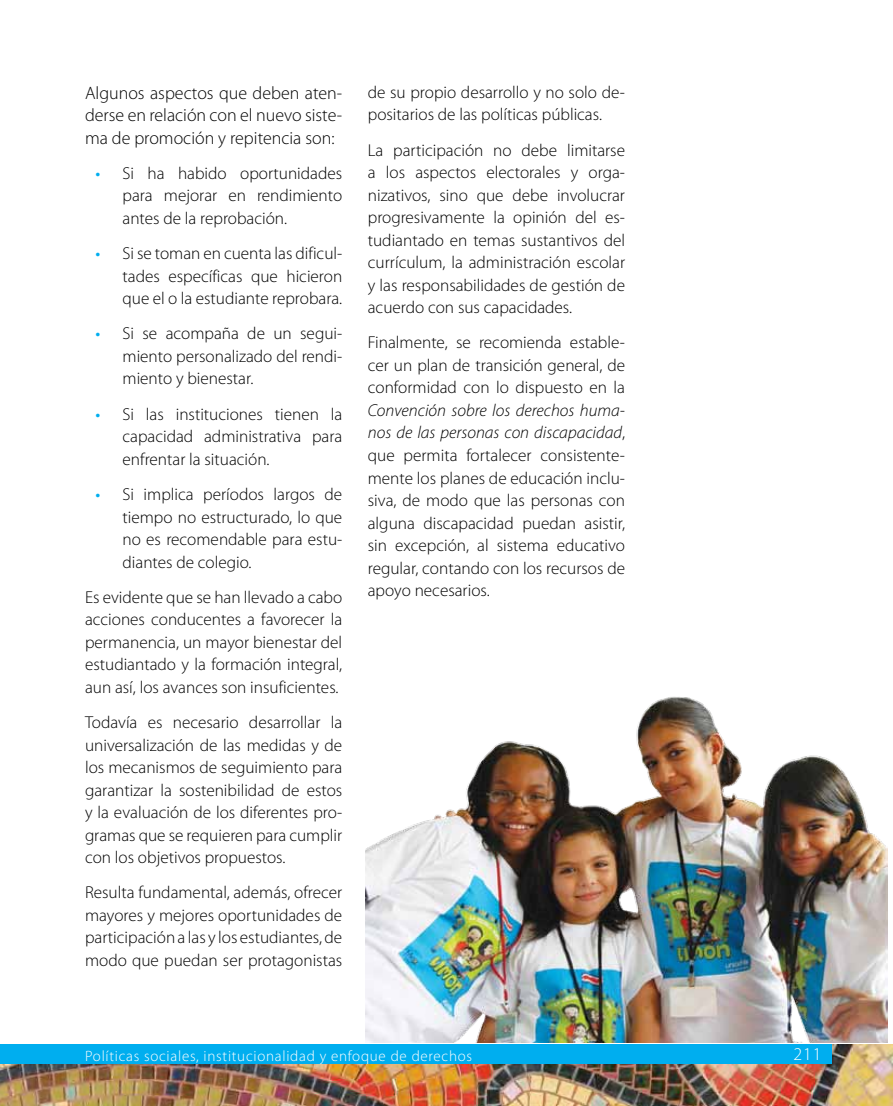
<style>
.page{position:relative;width:893px;height:1106px;background:#fff}
.page>*{position:absolute;margin:0;border:0;box-sizing:border-box;transform-origin:0 0}
.t1{font:300 18px/22.5px "Myriad Pro";color:#000;text-align:justify}
.t2{font:300 18px "Myriad Pro";color:#fff}
.t3{font:300 17.25px/22.5px "Myriad Pro";color:#000;text-align:justify}
.t4{font:300 15px "Myriad Pro";letter-spacing:.05em;color:#fff}
.s1{font-weight:400;color:#00aeef}
.s2{font-style:italic}
</style>
<div class="page">
<img style="left:0;top:1044px;width:893px;height:62px">
<div style="left:0;top:1044px;width:831px;height:19px;background:#00aeef"></div>
<img style="left:366px;top:696px;width:521px;height:346px">
<p class="t1" style="left:85px;top:81px;width:259px">Algunos aspectos que deben aten&shy;derse en relación con el nuevo siste&shy;ma de promoción y repitencia son:</p>
<p class="t3" style="left:123px;top:162px;width:221px;text-indent:-27px"><span class="s1">•</span> Si ha habido oportunidades para mejorar en rendimiento antes de la reprobación.</p>
<p class="t3" style="left:123px;top:242px;width:221px;text-indent:-27px"><span class="s1">•</span> Si se toman en cuenta las dificul&shy;tades específicas que hicieron que el o la estudiante reprobara.</p>
<p class="t3" style="left:123px;top:322px;width:221px;text-indent:-27px"><span class="s1">•</span> Si se acompaña de un segui&shy;miento personalizado del rendi&shy;miento y bienestar.</p>
<p class="t3" style="left:123px;top:402px;width:221px;text-indent:-27px"><span class="s1">•</span> Si las instituciones tienen la capacidad administrativa para enfrentar la situación.</p>
<p class="t3" style="left:123px;top:483px;width:221px;text-indent:-27px"><span class="s1">•</span> Si implica períodos largos de tiempo no estructurado, lo que no es recomendable para estu&shy;diantes de colegio.</p>
<p class="t3" style="left:85px;top:585px;width:259px">Es evidente que se han llevado a cabo acciones conducentes a favorecer la permanencia, un mayor bienestar del estudiantado y la formación integral, aun así, los avances son insuficientes.</p>
<p class="t3" style="left:85px;top:711px;width:259px">Todavía es necesario desarrollar la universalización de las medidas y de los mecanismos de seguimiento para garantizar la sostenibilidad de estos y la evaluación de los diferentes pro&shy;gramas que se requieren para cumplir con los objetivos propuestos.</p>
<p class="t3" style="left:85px;top:881px;width:259px">Resulta fundamental, además, ofrecer mayores y mejores oportunidades de participación a las y los estudiantes, de modo que puedan ser protagonistas</p>
<p class="t3" style="left:368px;top:81px;width:259px">de su propio desarrollo y no solo de&shy;positarios de las políticas públicas.</p>
<p class="t3" style="left:368px;top:138px;width:259px">La participación no debe limitarse a los aspectos electorales y orga&shy;nizativos, sino que debe involucrar progresivamente la opinión del es&shy;tudiantado en temas sustantivos del currículum, la administración escolar y las responsabilidades de gestión de acuerdo con sus capacidades.</p>
<p class="t3" style="left:368px;top:331px;width:259px">Finalmente, se recomienda estable&shy;cer un plan de transición general, de conformidad con lo dispuesto en la</p>
<p class="t3" style="left:368px;top:399px;width:259px"><span class="s2">Convención sobre los derechos huma&shy;nos de las personas con discapacidad</span>, que permita fortalecer consistente&shy;mente los planes de educación inclu&shy;siva, de modo que las personas con alguna discapacidad puedan asistir, sin excepción, al sistema educativo regular, contando con los recursos de apoyo necesarios.</p>
<p class="t4" style="left:85px;top:1046px;width:389px">Políticas sociales, institucionalidad y enfoque de derechos</p>
<p class="t2" style="left:793px;top:1043px;width:30px">211</p>
</div>
